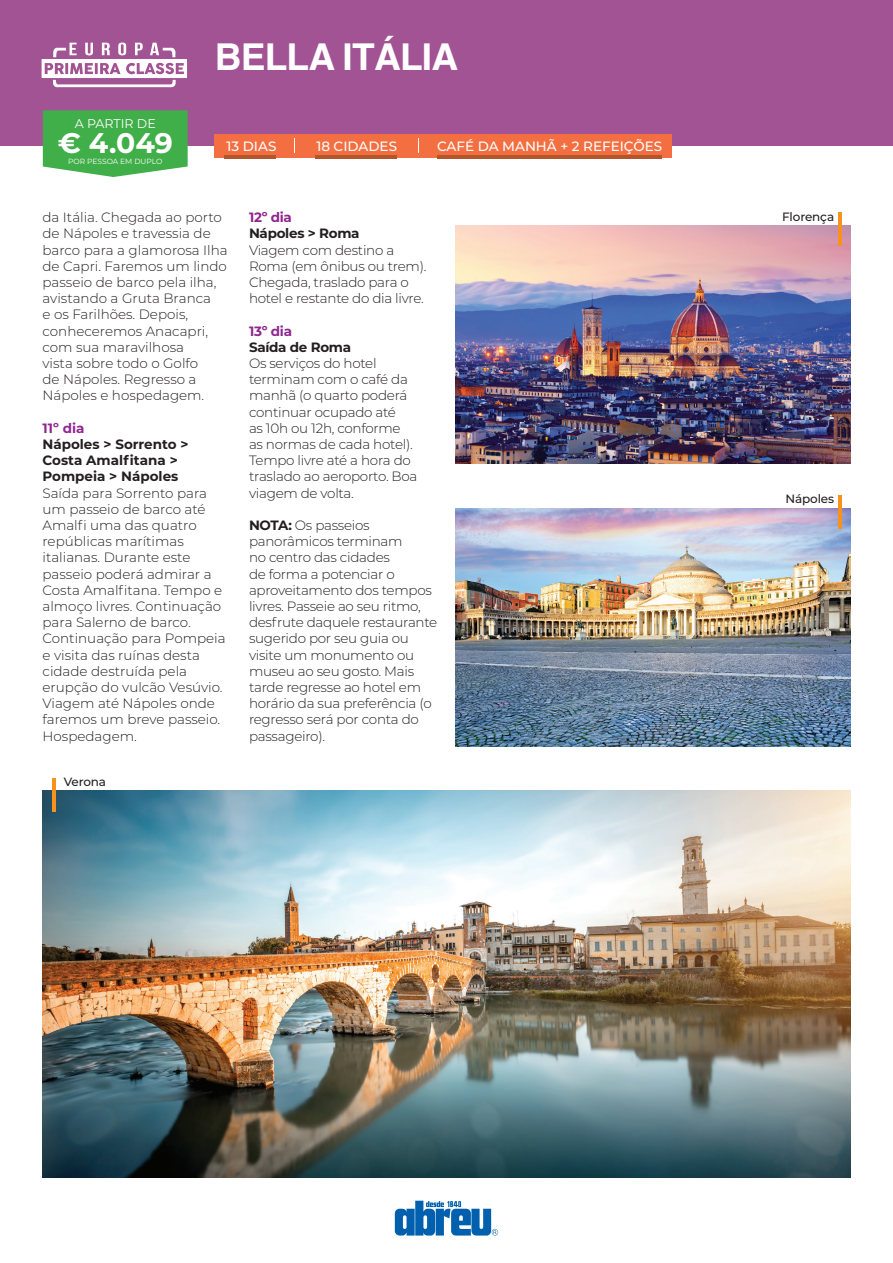
<style>
.page{position:relative;width:893px;height:1263px;background:#fff}
.page>*{position:absolute;margin:0;border:0;box-sizing:border-box;transform-origin:0 0}
.t1{font:700 37.05px "Helvetica";letter-spacing:-.02em;color:#fff}
.t2{font:700 28.35px "Montserrat";color:#fff}
.t3{font:300 13.5px/16.2px "Montserrat";letter-spacing:-.015em;color:#231f20}
.t4{font:700 13.5px/16.2px "Montserrat";color:#231f20}
.t5{font:500 13.5px "Montserrat";color:#fff}
.t6{font:700 13.5px "Montserrat";letter-spacing:-.02em;color:#231f20}
.t7{font:700 13.5px "Montserrat";letter-spacing:-.02em;color:#90268f}
.t8{font:12.6px "Montserrat";color:#fff}
.t9{font:500 12px "Montserrat";letter-spacing:-.01em;color:#231f20}
.t10{font:7.5px "Montserrat";color:#fff}
.s1{font-weight:700}
</style>
<div class="page">
<div style="left:0;top:0;width:893px;height:145px;background:#a25394"></div>
<svg style="left:42px;top:43px;width:145px;height:44px"></svg>
<div style="left:215px;top:134px;width:457px;height:23px;background:#f36f42"></div>
<hr style="left:224px;top:156px;width:52px;height:3px;background:#b4562c">
<hr style="left:316px;top:156px;width:81px;height:3px;background:#b4562c">
<hr style="left:437px;top:156px;width:225px;height:3px;background:#b4562c">
<svg style="left:294px;top:138px;width:1px;height:15px"></svg>
<svg style="left:418px;top:138px;width:1px;height:15px"></svg>
<svg style="left:43px;top:110px;width:145px;height:67px;background:#4fb357"></svg>
<svg style="left:395px;top:1201px;width:103px;height:34px"></svg>
<img style="left:455px;top:225px;width:395px;height:239px">
<hr style="left:838px;top:212px;width:3px;height:34px;background:#f7931d">
<img style="left:455px;top:508px;width:395px;height:238px">
<hr style="left:838px;top:495px;width:3px;height:33px;background:#f7931d">
<img style="left:43px;top:791px;width:807px;height:387px">
<hr style="left:53px;top:778px;width:3px;height:33px;background:#f7931d">
<p class="t8" style="left:75px;top:115px;width:83px">A PARTIR DE</p>
<h2 class="t2" style="left:58px;top:123px;width:117px">€ 4.049</h2>
<p class="t10" style="left:68px;top:157px;width:96px">POR PESSOA EM DUPLO</p>
<h1 class="t1" style="left:215px;top:27px;width:245px">BELLA ITÁLIA</h1>
<p class="t5" style="left:226px;top:137px;width:51px">13 DIAS</p>
<p class="t5" style="left:316px;top:137px;width:82px">18 CIDADES</p>
<p class="t5" style="left:437px;top:137px;width:227px">CAFÉ DA MANHÃ + 2 REFEIÇÕES</p>
<p class="t3" style="left:43px;top:209px;width:187px">da Itália. Chegada ao porto de Nápoles e travessia de barco para a glamorosa Ilha de Capri. Faremos um lindo passeio de barco pela ilha, avistando a Gruta Branca<br>e os Farilhões. Depois, conheceremos Anacapri, com sua maravilhosa<br>vista sobre todo o Golfo<br>de Nápoles. Regresso a<br>Nápoles e hospedagem.</p>
<p class="t7" style="left:43px;top:418px;width:43px">11º dia</p>
<p class="t4" style="left:43px;top:435px;width:148px">Nápoles &gt; Sorrento &gt;<br>Costa Amalfitana &gt;<br>Pompeia &gt; Nápoles</p>
<p class="t3" style="left:43px;top:484px;width:185px">Saída para Sorrento para um passeio de barco até<br>Amalfi uma das quatro repúblicas marítimas italianas. Durante este passeio poderá admirar a<br>Costa Amalfitana. Tempo e almoço livres. Continuação para Salerno de barco.<br>Continuação para Pompeia e visita das ruínas desta cidade destruída pela erupção do vulcão Vesúvio.<br>Viagem até Nápoles onde faremos um breve passeio.<br>Hospedagem.</p>
<p class="t9" style="left:64px;top:774px;width:44px">Verona</p>
<p class="t7" style="left:249px;top:208px;width:44px">12º dia</p>
<p class="t6" style="left:249px;top:224px;width:112px">Nápoles &gt; Roma</p>
<p class="t3" style="left:249px;top:241px;width:179px">Viagem com destino a<br>Roma (em ônibus ou trem).<br>Chegada, traslado para o hotel e restante do dia livre.</p>
<p class="t7" style="left:249px;top:321px;width:44px">13º dia</p>
<p class="t6" style="left:249px;top:337px;width:104px">Saída de Roma</p>
<p class="t3" style="left:249px;top:355px;width:170px">Os serviços do hotel terminam com o café da manhã (o quarto poderá continuar ocupado até<br>as 10h ou 12h, conforme as normas de cada hotel).<br>Tempo livre até a hora do traslado ao aeroporto. Boa viagem de volta.</p>
<p class="t3" style="left:249px;top:517px;width:190px"><span class="s1">NOTA:</span> Os passeios panorâmicos terminam<br>no centro das cidades<br>de forma a potenciar o aproveitamento dos tempos livres. Passeie ao seu ritmo, desfrute daquele restaurante sugerido por seu guia ou visite um monumento ou museu ao seu gosto. Mais tarde regresse ao hotel em horário da sua preferência (o regresso será por conta do passageiro).</p>
<p class="t9" style="left:782px;top:208px;width:54px">Florença</p>
<p class="t9" style="left:785px;top:491px;width:50px">Nápoles</p>
</div>
